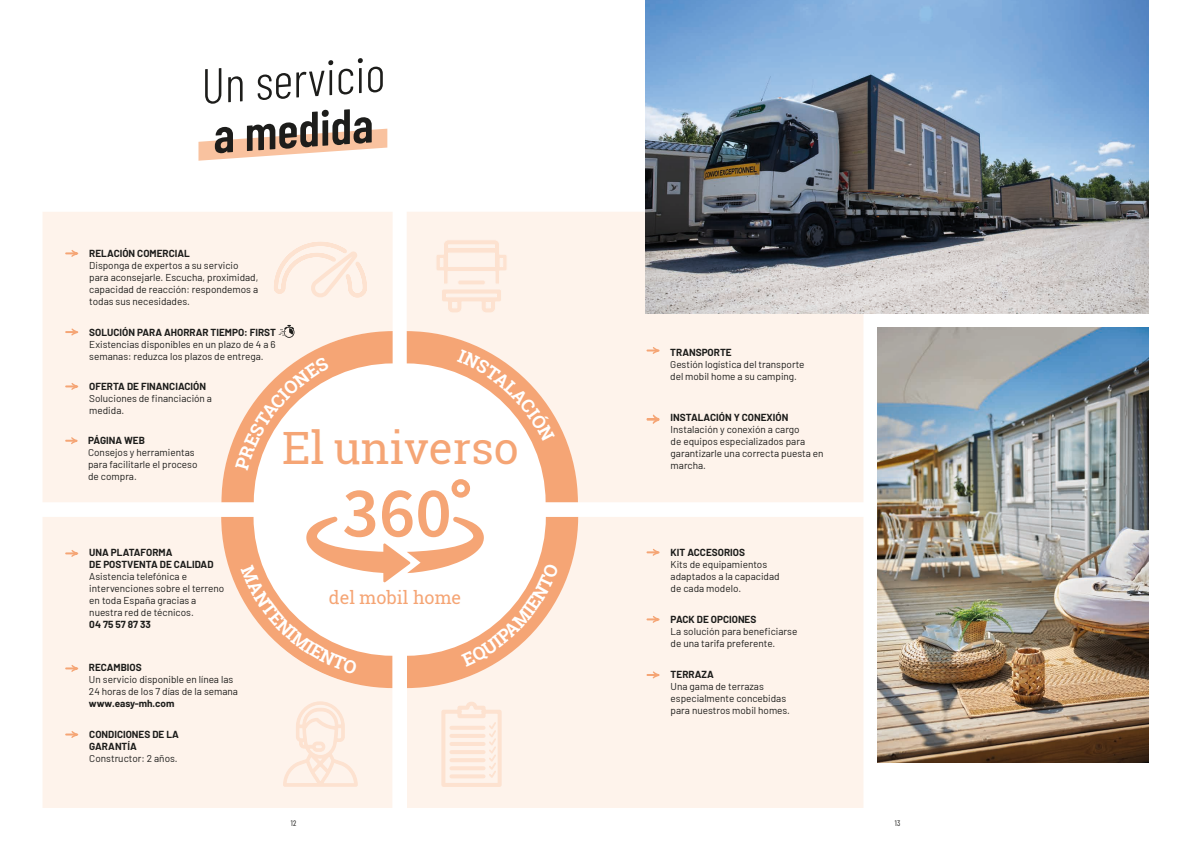
<style>
.page{position:relative;width:1191px;height:842px;background:#fff}
.page>*{position:absolute;margin:0;border:0;box-sizing:border-box;transform-origin:0 0}
.t1{font:300 49.4px "Barlow Condensed";color:#1d1d1b}
.t2{font:600 49.4px "Barlow Condensed";color:#1d1d1b}
.t3{font:44.6px "Roboto Slab";color:#f5a575}
.t4{font:18px "Roboto Slab";color:#f5a575}
.t5{font:10px/12px "Barlow";color:#1d1d1b}
.t6{font:700 10px/12px "Barlow";color:#1d1d1b}
.t7{font:8px "Barlow Condensed";color:#1d1d1b}
</style>
<div class="page">
<div style="left:43px;top:212px;width:349px;height:290px;background:#fef3eb"></div>
<div style="left:43px;top:517px;width:349px;height:291px;background:#fef3eb"></div>
<div style="left:407px;top:517px;width:456px;height:291px;background:#fef3eb"></div>
<div style="left:407px;top:212px;width:456px;height:290px;background:#fef3eb"></div>
<svg style="left:272px;top:240px;width:97px;height:59px;background:#fdeee3"></svg>
<svg style="left:282px;top:701px;width:76px;height:86px;background:#fdede2"></svg>
<svg style="left:439px;top:700px;width:64px;height:89px;background:#fdebdf"></svg>
<svg style="left:435px;top:239px;width:72px;height:74px;background:#fdece1"></svg>
<svg style="left:198px;top:129px;width:189px;height:32px"></svg>
<svg style="left:65px;top:250px;width:13px;height:7px"></svg>
<svg style="left:646px;top:347px;width:13px;height:7px"></svg>
<svg style="left:65px;top:550px;width:13px;height:7px"></svg>
<svg style="left:65px;top:665px;width:13px;height:7px"></svg>
<svg style="left:646px;top:549px;width:13px;height:7px"></svg>
<svg style="left:646px;top:415px;width:13px;height:9px"></svg>
<svg style="left:646px;top:616px;width:13px;height:7px"></svg>
<svg style="left:646px;top:671px;width:13px;height:7px"></svg>
<svg style="left:65px;top:383px;width:13px;height:7px"></svg>
<svg style="left:65px;top:731px;width:13px;height:7px"></svg>
<svg style="left:65px;top:437px;width:13px;height:7px"></svg>
<svg style="left:65px;top:328px;width:13px;height:8px"></svg>
<img style="left:646px;top:0;width:502px;height:313px">
<img style="left:877px;top:327px;width:271px;height:435px">
<svg style="left:221px;top:325px;width:357px;height:363px"></svg>
<h1 class="t1" style="left:198px;top:51px;width:186px;rotate:-4deg">Un servicio</h1>
<h1 class="t2" style="left:210px;top:101px;width:162px;rotate:-4deg">a medida</h1>
<p class="t6" style="left:89px;top:246px;width:102px">RELACIÓN COMERCIAL</p>
<p class="t5" style="left:89px;top:258px;width:171px">Disponga de expertos a su servicio para aconsejarle. Escucha, proximidad, capacidad de reacción: respondemos a todas sus necesidades.</p>
<p class="t6" style="left:89px;top:325px;width:188px">SOLUCIÓN PARA AHORRAR TIEMPO: FIRST</p>
<p class="t5" style="left:89px;top:337px;width:188px">Existencias disponibles en un plazo de 4 a 6 semanas: reduzca los plazos de entrega.</p>
<p class="t6" style="left:89px;top:380px;width:118px">OFERTA DE FINANCIACIÓN</p>
<p class="t5" style="left:89px;top:392px;width:124px">Soluciones de financiación a medida.</p>
<p class="t6" style="left:88px;top:434px;width:58px">PÁGINA WEB</p>
<p class="t5" style="left:88px;top:446px;width:111px">Consejos y herramientas para facilitarle el proceso de compra.</p>
<p class="t6" style="left:89px;top:546px;width:126px">UNA PLATAFORMA<br>DE POSTVENTA DE CALIDAD</p>
<p class="t5" style="left:89px;top:570px;width:136px">Asistencia telefónica e intervenciones sobre el terreno en toda España gracias a nuestra red de técnicos.</p>
<p class="t6" style="left:89px;top:618px;width:63px">04 75 57 87 33</p>
<p class="t6" style="left:89px;top:661px;width:54px">RECAMBIOS</p>
<p class="t5" style="left:89px;top:673px;width:150px">Un servicio disponible en línea las<br>24 horas de los 7 días de la semana</p>
<p class="t6" style="left:89px;top:697px;width:87px">www.easy-mh.com</p>
<p class="t6" style="left:89px;top:728px;width:91px">CONDICIONES DE LA<br>GARANTÍA</p>
<p class="t5" style="left:89px;top:752px;width:90px">Constructor: 2 años.</p>
<h2 class="t3" style="left:282px;top:417px;width:238px">El universo</h2>
<h3 class="t4" style="left:329px;top:585px;width:134px">del mobil home</h3>
<p class="t6" style="left:670px;top:345px;width:63px">TRANSPORTE</p>
<p class="t5" style="left:670px;top:357px;width:136px">Gestión logística del transporte del mobil home a su camping.</p>
<p class="t6" style="left:670px;top:410px;width:119px">INSTALACIÓN Y CONEXIÓN</p>
<p class="t5" style="left:670px;top:422px;width:154px">Instalación y conexión a cargo<br>de equipos especializados para garantizarle una correcta puesta en marcha.</p>
<p class="t6" style="left:670px;top:546px;width:76px">KIT ACCESORIOS</p>
<p class="t5" style="left:670px;top:558px;width:110px">Kits de equipamientos adaptados a la capacidad de cada modelo.</p>
<p class="t6" style="left:670px;top:613px;width:87px">PACK DE OPCIONES</p>
<p class="t5" style="left:670px;top:625px;width:128px">La solución para beneficiarse de una tarifa preferente.</p>
<p class="t6" style="left:670px;top:668px;width:45px">TERRAZA</p>
<p class="t5" style="left:670px;top:680px;width:121px">Una gama de terrazas especialmente concebidas para nuestros mobil homes.</p>
<p class="t7" style="left:291px;top:818px;width:7px">12</p>
<p class="t7" style="left:894px;top:818px;width:7px">13</p>
</div>
